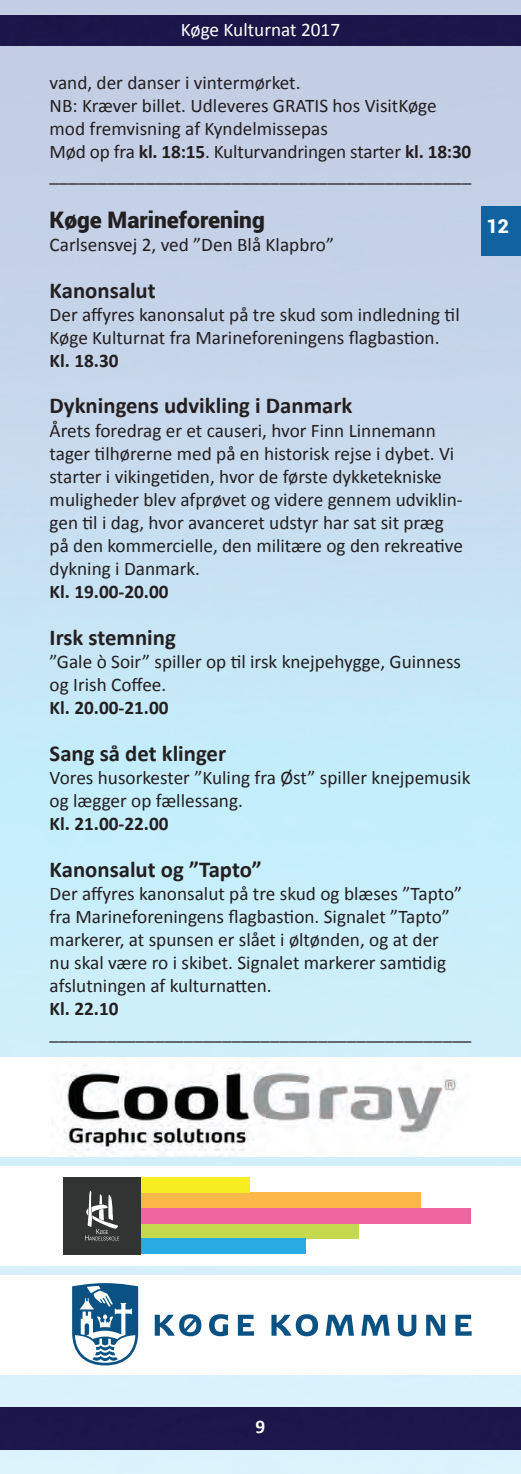
<style>
.page{position:relative;width:521px;height:1474px;background:#fff}
.page>*{position:absolute;margin:0;border:0;box-sizing:border-box;transform-origin:0 0}
.t1{font:700 22.75px "Calibri";color:#231f20}
.t2{font:900 22.75px "Roboto";color:#231f20}
.t3{font:19.25px/23.1px "Calibri";color:#231f20}
.t4{font:700 19.25px "Calibri";color:#231f20}
.t5{font:19.25px "Calibri";color:#fff}
.t6{font:900 19.25px "Roboto";color:#fff}
.t7{font:700 19.25px "Calibri";color:#fff}
.s1{font-weight:700}
</style>
<div class="page">
<img style="left:0;top:0;width:521px;height:1473px">
<div style="left:0;top:1407px;width:521px;height:42px;background:#1c164a"></div>
<div style="left:0;top:16px;width:521px;height:30px;background:#1b1649"></div>
<div style="left:482px;top:206px;width:39px;height:50px;background:#1062a0"></div>
<div style="left:0;top:1275px;width:521px;height:99px;background:#fff"></div>
<div style="left:1px;top:1057px;width:520px;height:99px;background:#fff"></div>
<img style="left:51px;top:1068px;width:406px;height:88px">
<div style="left:0;top:1166px;width:521px;height:99px;background:#fff"></div>
<div style="left:132px;top:1192px;width:289px;height:15px;background:#fcb748"></div>
<div style="left:132px;top:1223px;width:227px;height:15px;background:#c4d94d"></div>
<div style="left:132px;top:1207px;width:339px;height:16px;background:#f064a0"></div>
<div style="left:132px;top:1176px;width:118px;height:16px;background:#f7ee22"></div>
<div style="left:132px;top:1238px;width:174px;height:15px;background:#29abe2"></div>
<div style="left:64px;top:1176px;width:77px;height:77px;background:#323333"></div>
<svg style="left:85px;top:1190px;width:34px;height:50px"></svg>
<svg style="left:72px;top:1283px;width:66px;height:82px"></svg>
<svg style="left:209px;top:1314px;width:19px;height:22px"></svg>
<svg style="left:238px;top:1314px;width:16px;height:21px"></svg>
<svg style="left:455px;top:1314px;width:16px;height:21px"></svg>
<svg style="left:426px;top:1314px;width:19px;height:21px"></svg>
<svg style="left:398px;top:1314px;width:18px;height:22px"></svg>
<svg style="left:326px;top:1314px;width:28px;height:21px"></svg>
<svg style="left:361px;top:1314px;width:29px;height:21px"></svg>
<svg style="left:271px;top:1314px;width:47px;height:22px"></svg>
<svg style="left:155px;top:1314px;width:46px;height:22px"></svg>
<p class="t5" style="left:181px;top:17px;width:161px">Køge Kulturnat 2017</p>
<p class="t3" style="left:50px;top:71px;width:252px">vand, der danser i vintermørket.</p>
<p class="t3" style="left:50px;top:94px;width:389px">NB: Kræver billet. Udleveres GRATIS hos VisitKøge mod fremvisning af Kyndelmissepas</p>
<p class="t3" style="left:50px;top:140px;width:423px">Mød op fra <span class="s1">kl. 18:15</span>. Kulturvandringen starter <span class="s1">kl. 18:30</span></p>
<p class="t3" style="left:50px;top:163px;width:423px">____________________________________________</p>
<p class="t2" style="left:50px;top:204px;width:217px">Køge Marineforening</p>
<p class="t3" style="left:50px;top:233px;width:286px">Carlsensvej 2, ved ”Den Blå Klapbro”</p>
<p class="t1" style="left:50px;top:275px;width:108px">Kanonsalut</p>
<p class="t3" style="left:50px;top:303px;width:412px">Der affyres kanonsalut på tre skud som indledning til<br>Køge Kulturnat fra Marineforeningens flagbastion.</p>
<p class="t4" style="left:50px;top:348px;width:70px">Kl. 18.30</p>
<p class="t1" style="left:50px;top:391px;width:304px">Dykningens udvikling i Danmark</p>
<p class="t3" style="left:50px;top:419px;width:415px">Årets foredrag er et causeri, hvor Finn Linnemann tager tilhørerne med på en historisk rejse i dybet. Vi starter i vikingetiden, hvor de første dykketekniske muligheder blev afprøvet og videre gennem udviklin&shy;gen til i dag, hvor avanceret udstyr har sat sit præg på den kommercielle, den militære og den rekreative dykning i Danmark.</p>
<p class="t4" style="left:50px;top:579px;width:121px">Kl. 19.00-20.00</p>
<p class="t1" style="left:50px;top:623px;width:128px">Irsk stemning</p>
<p class="t3" style="left:50px;top:650px;width:413px">”Gale ò Soir” spiller op til irsk knejpehygge, Guinness og Irish Coffee.</p>
<p class="t4" style="left:50px;top:695px;width:121px">Kl. 20.00-21.00</p>
<p class="t1" style="left:50px;top:738px;width:178px">Sang så det klinger</p>
<p class="t3" style="left:50px;top:766px;width:422px">Vores husorkester ”Kuling fra Øst” spiller knejpemusik og lægger op fællessang.</p>
<p class="t4" style="left:50px;top:811px;width:121px">Kl. 21.00-22.00</p>
<p class="t1" style="left:50px;top:854px;width:214px">Kanonsalut og ”Tapto”</p>
<p class="t3" style="left:50px;top:882px;width:414px">Der affyres kanonsalut på tre skud og blæses ”Tapto” fra Marineforeningens flagbastion. Signalet ”Tapto” markerer, at spunsen er slået i øltønden, og at der nu skal være ro i skibet. Signalet markerer samtidig afslutningen af kulturnatten.</p>
<p class="t4" style="left:50px;top:996px;width:70px">Kl. 22.10</p>
<p class="t3" style="left:50px;top:1020px;width:423px">____________________________________________</p>
<p class="t6" style="left:487px;top:212px;width:24px">12</p>
<p class="t7" style="left:256px;top:1413px;width:11px">9</p>
</div>
